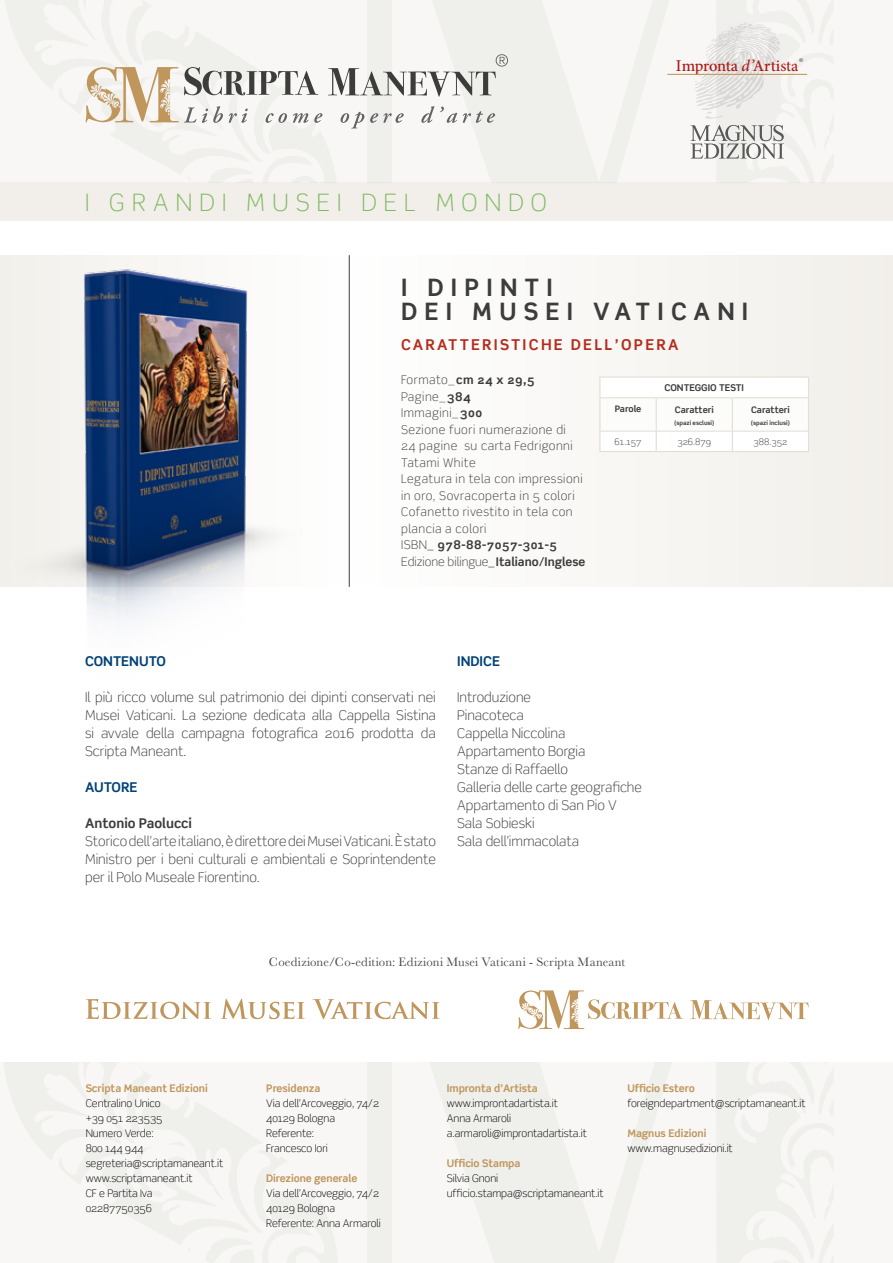
<style>
.page{position:relative;width:893px;height:1263px;background:#fff}
.page>*{position:absolute;margin:0;border:0;box-sizing:border-box;transform-origin:0 0}
.t1{font:700 24px/24px "Scene";letter-spacing:.3em;color:#3c3c3b}
.t2{font:300 24px "Scene";letter-spacing:.3em;color:#81b963}
.t3{font:500 16.5px "Minion Pro";letter-spacing:-.01em;color:#ac1410}
.t4{font:700 15px "Scene";letter-spacing:.15em;color:#b42e1d}
.t5{font:300 13.5px/18px "Scene";color:#3c3c3b;text-align:justify}
.t6{font:700 13.5px "Scene";color:#004177}
.t7{font:700 13.5px "Scene";color:#3c3c3b}
.t8{font:12.75px "Baskerville";letter-spacing:.015em;color:#4a4a49}
.t9{font:300 12px/16.5px "Scene";letter-spacing:.04em;color:#3c3c3b}
.t10{font:300 10.5px/15px "Scene";letter-spacing:-.005em;color:#000}
.t11{font:700 10.5px "Scene";letter-spacing:-.005em;color:#c0965c}
.t12{font:700 9.3px "Scene";color:#3c3c3b}
.t13{font:700 9px "Scene";color:#3c3c3b}
.t14{font:300 9px "Scene";color:#3c3c3b}
.t15{font:700 6px "Scene";color:#3c3c3b}
.s1{font-style:italic}
.s2{font-weight:400}
.s3{font-weight:400;font-size:15px;color:#646363}
.s4{color:#646363}
.s5{font-weight:700}
</style>
<div class="page">
<div style="left:0;top:183px;width:893px;height:38px;background:#f2efea"></div>
<div style="left:350px;top:255px;width:543px;height:332px;background:#f9f7f5"></div>
<svg style="left:338px;top:0;width:555px;height:183px;fill:#f8f7f5"></svg>
<svg style="left:0;top:0;width:338px;height:183px;fill:#f8f7f5"></svg>
<svg style="left:367px;top:1062px;width:467px;height:201px;fill:#f8f7f5"></svg>
<svg style="left:3px;top:1062px;width:335px;height:201px;fill:#f8f7f5"></svg>
<svg style="left:86px;top:54px;width:422px;height:75px"></svg>
<svg style="left:694px;top:23px;width:87px;height:96px"></svg>
<hr style="left:668px;top:74px;width:139px;height:1px;background:#c0965c">
<svg style="left:690px;top:125px;width:94px;height:34px"></svg>
<img style="left:0;top:255px;width:350px;height:365px">
<hr style="left:599px;top:451px;width:57px;height:1px;background:#e4dfd4">
<hr style="left:656px;top:451px;width:76px;height:1px;background:#e4dfd4">
<hr style="left:732px;top:451px;width:77px;height:1px;background:#e4dfd4">
<hr style="left:599px;top:376px;width:57px;height:2px;background:#e4dfd4">
<div style="left:599px;top:378px;width:210px;height:73px;background:#fff"></div>
<hr style="left:656px;top:376px;width:76px;height:2px;background:#e4dfd4">
<hr style="left:732px;top:376px;width:77px;height:2px;background:#e4dfd4">
<hr style="left:599px;top:397px;width:57px;height:1px;background:#e4dfd4">
<hr style="left:656px;top:397px;width:76px;height:1px;background:#e4dfd4">
<hr style="left:732px;top:397px;width:77px;height:1px;background:#e4dfd4">
<hr style="left:656px;top:398px;width:1px;height:33px;background:#e4dfd4">
<hr style="left:732px;top:398px;width:1px;height:33px;background:#e4dfd4">
<svg style="left:518px;top:990px;width:165px;height:39px"></svg>
<svg style="left:690px;top:1000px;width:119px;height:20px"></svg>
<svg style="left:86px;top:999px;width:354px;height:20px"></svg>
<h1 class="t2" style="left:85px;top:188px;width:463px">I GRANDI MUSEI DEL MONDO</h1>
<p class="t3" style="left:676px;top:54px;width:129px">Impronta <span class="s1">d’</span>Arti<span class="s2">sta</span><span class="s3">®</span></p>
<h1 class="t1" style="left:401px;top:275px;width:349px">I DIPINTI<br>DEI MUSEI VATICANI</h1>
<p class="t4" style="left:401px;top:335px;width:279px">CARATTERISTICHE DELL’OPERA</p>
<p class="t9" style="left:401px;top:372px;width:186px">Formato<span class="s4">_</span> <span class="s5">cm 24 x 29,5<br></span>Pagine<span class="s4">_</span> <span class="s5">384<br></span>Immagini<span class="s4">_</span> <span class="s5">300<br></span>Sezione fuori numerazione di<br>24 pagine su carta Fedrigonni<br>Tatami White<br>Legatura in tela con impressioni in oro, Sovracoperta in 5 colori<br>Cofanetto rivestito in tela con plancia a colori<br>ISBN_ <span class="s5">978-88-7057-301-5<br></span>Edizione bilingue_<span class="s5">Italiano/Inglese</span></p>
<p class="t12" style="left:664px;top:382px;width:81px">CONTEGGIO TESTI</p>
<p class="t13" style="left:615px;top:403px;width:28px">Parole</p>
<p class="t13" style="left:675px;top:404px;width:40px">Caratteri</p>
<p class="t15" style="left:674px;top:419px;width:42px">(spazi esclusi)</p>
<p class="t13" style="left:751px;top:404px;width:40px">Caratteri</p>
<p class="t15" style="left:751px;top:419px;width:40px">(spazi inclusi)</p>
<p class="t14" style="left:615px;top:436px;width:28px">61.157</p>
<p class="t14" style="left:677px;top:436px;width:35px">326.879</p>
<p class="t14" style="left:753px;top:436px;width:35px">388.352</p>
<p class="t6" style="left:85px;top:653px;width:82px">CONTENUTO</p>
<p class="t5" style="left:85px;top:688px;width:352px">Il più ricco volume sul patrimonio dei dipinti conservati nei Musei Vaticani. La sezione dedicata alla Cappella Sistina si avvale della campagna fotografica 2016 prodotta da Scripta Maneant.</p>
<p class="t6" style="left:85px;top:779px;width:54px">AUTORE</p>
<p class="t7" style="left:85px;top:815px;width:108px">Antonio Paolucci</p>
<p class="t5" style="left:85px;top:832px;width:352px">Storico dell’arte italiano, è direttore dei Musei Vaticani. È stato Ministro per i beni culturali e ambientali e Soprintendente per il Polo Museale Fiorentino.</p>
<p class="t6" style="left:457px;top:653px;width:44px">INDICE</p>
<p class="t5" style="left:457px;top:688px;width:186px;text-align:left">Introduzione<br>Pinacoteca<br>Cappella Niccolina<br>Appartamento Borgia<br>Stanze di Raffaello<br>Galleria delle carte geografiche<br>Appartamento di San Pio V<br>Sala Sobieski<br>Sala dell’immacolata</p>
<p class="t8" style="left:269px;top:954px;width:358px">Coedizione/Co-edition: Edizioni Musei Vaticani - Scripta Maneant</p>
<p class="t11" style="left:86px;top:1081px;width:124px">Scripta Maneant Edizioni</p>
<p class="t10" style="left:86px;top:1095px;width:139px">Centralino Unico<br>+39 051 223535<br>Numero Verde:<br>800 144 944 segreteria@scriptamaneant.it www.scriptamaneant.it<br>CF e Partita Iva<br>02287750356</p>
<p class="t11" style="left:266px;top:1081px;width:56px">Presidenza</p>
<p class="t10" style="left:266px;top:1095px;width:114px">Via dell’Arcoveggio, 74/2<br>40129 Bologna<br>Referente:<br>Francesco Iori</p>
<p class="t11" style="left:266px;top:1171px;width:93px">Direzione generale</p>
<p class="t10" style="left:266px;top:1185px;width:116px">Via dell’Arcoveggio, 74/2<br>40129 Bologna<br>Referente: Anna Armaroli</p>
<p class="t11" style="left:447px;top:1081px;width:92px">Impronta d’Artista</p>
<p class="t10" style="left:447px;top:1095px;width:142px">www.improntadartista.it<br>Anna Armaroli a.armaroli@improntadartista.it</p>
<p class="t11" style="left:447px;top:1156px;width:75px">Ufficio Stampa</p>
<p class="t10" style="left:447px;top:1171px;width:158px">Silvia Gnoni ufficio.stampa@scriptamaneant.it</p>
<p class="t11" style="left:627px;top:1081px;width:69px">Ufficio Estero</p>
<p class="t10" style="left:627px;top:1096px;width:180px">foreigndepartment@scriptamaneant.it</p>
<p class="t11" style="left:627px;top:1126px;width:81px">Magnus Edizioni</p>
<p class="t10" style="left:627px;top:1141px;width:107px">www.magnusedizioni.it</p>
</div>
